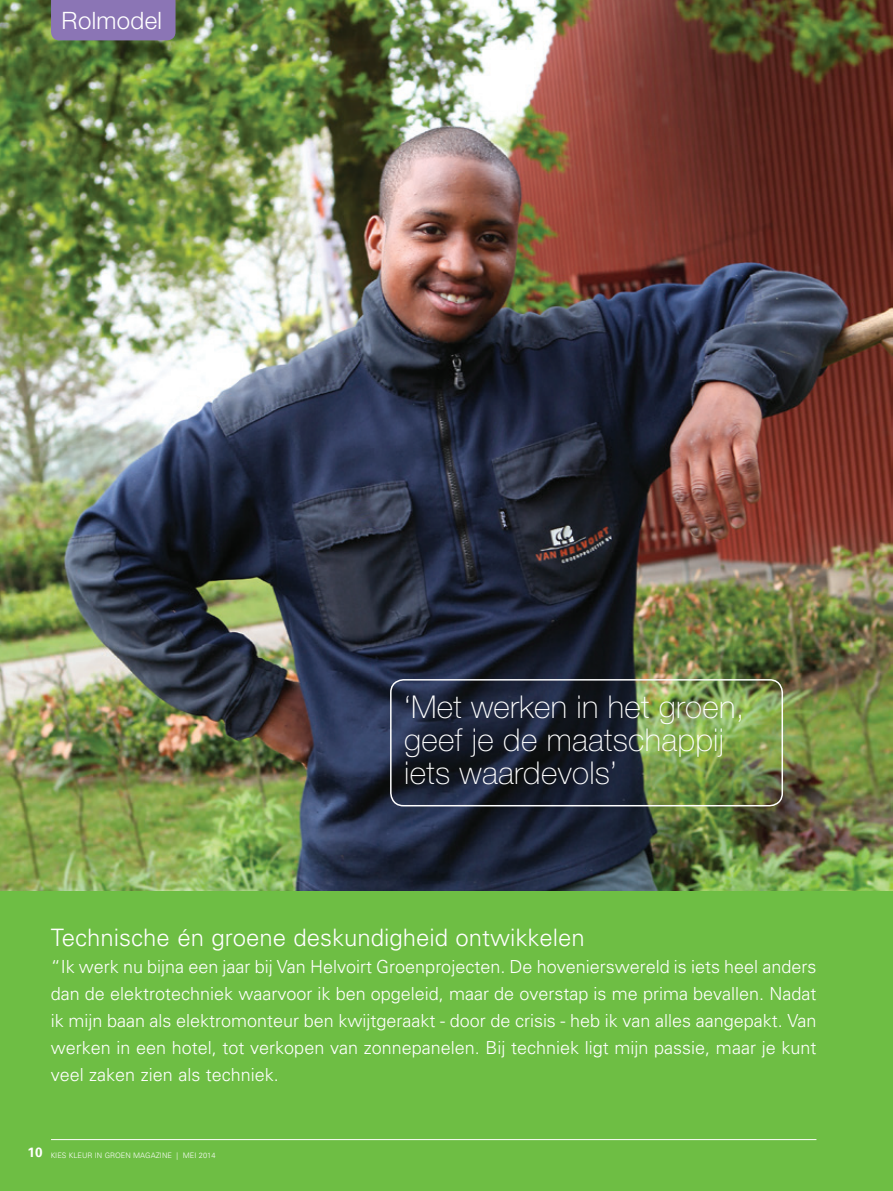
<style>
.page{position:relative;width:893px;height:1191px;background:#fff}
.page>*{position:absolute;margin:0;border:0;box-sizing:border-box;transform-origin:0 0}
.Streamer_2{font:100 31.5px/33px "Helvetica Neue";letter-spacing:.01em;color:#fff}
.Intro{font:300 24px "Univers";color:#fff}
.Rubriek{font:300 24px "Helvetica Neue";letter-spacing:.015em;color:#fff}
.Intro-2{font:300 18px/27px "Univers";color:#fff;text-align:justify}
.t1{font:700 13.5px "Univers";color:#fff}
.Tekst_Fotografie{font:300 7.5px "Univers";color:#fff}
</style>
<div class="page">
<img style="left:0;top:0;width:892px;height:891px">
<div style="left:0;top:891px;width:893px;height:300px;background:#6ebe44"></div>
<div style="left:51px;top:0;width:125px;height:40px;background:#8b75b5"></div>
<div style="left:390px;top:679px;width:393px;height:127px;border:2px solid #fff;border-radius:13px"></div>
<hr style="left:51px;top:1139px;width:765px;height:1px;background:#fff">
<p class="Rubriek" style="left:62px;top:6px;width:102px">Rolmodel</p>
<p class="Streamer_2" style="left:404px;top:690px;width:342px">‘Met werken in het groen, geef je de maatschappij iets waardevols’</p>
<p class="Intro" style="left:51px;top:923px;width:536px">Technische én groene deskundigheid ontwikkelen</p>
<p class="Intro-2" style="left:51px;top:953px;width:767px">“Ik werk nu bijna een jaar bij Van Helvoirt Groenprojecten. De hovenierswereld is iets heel anders dan de elektrotechniek waarvoor ik ben opgeleid, maar de overstap is me prima bevallen. Nadat ik mijn baan als elektromonteur ben kwijtgeraakt - door de crisis - heb ik van alles aangepakt. Van werken in een hotel, tot verkopen van zonnepanelen. Bij techniek ligt mijn passie, maar je kunt veel zaken zien als techniek.</p>
<p class="t1" style="left:28px;top:1144px;width:17px">10</p>
<p class="Tekst_Fotografie" style="left:51px;top:1150px;width:166px">KIES KLEUR IN GROEN MAGAZINE | MEI 2014</p>
</div>
